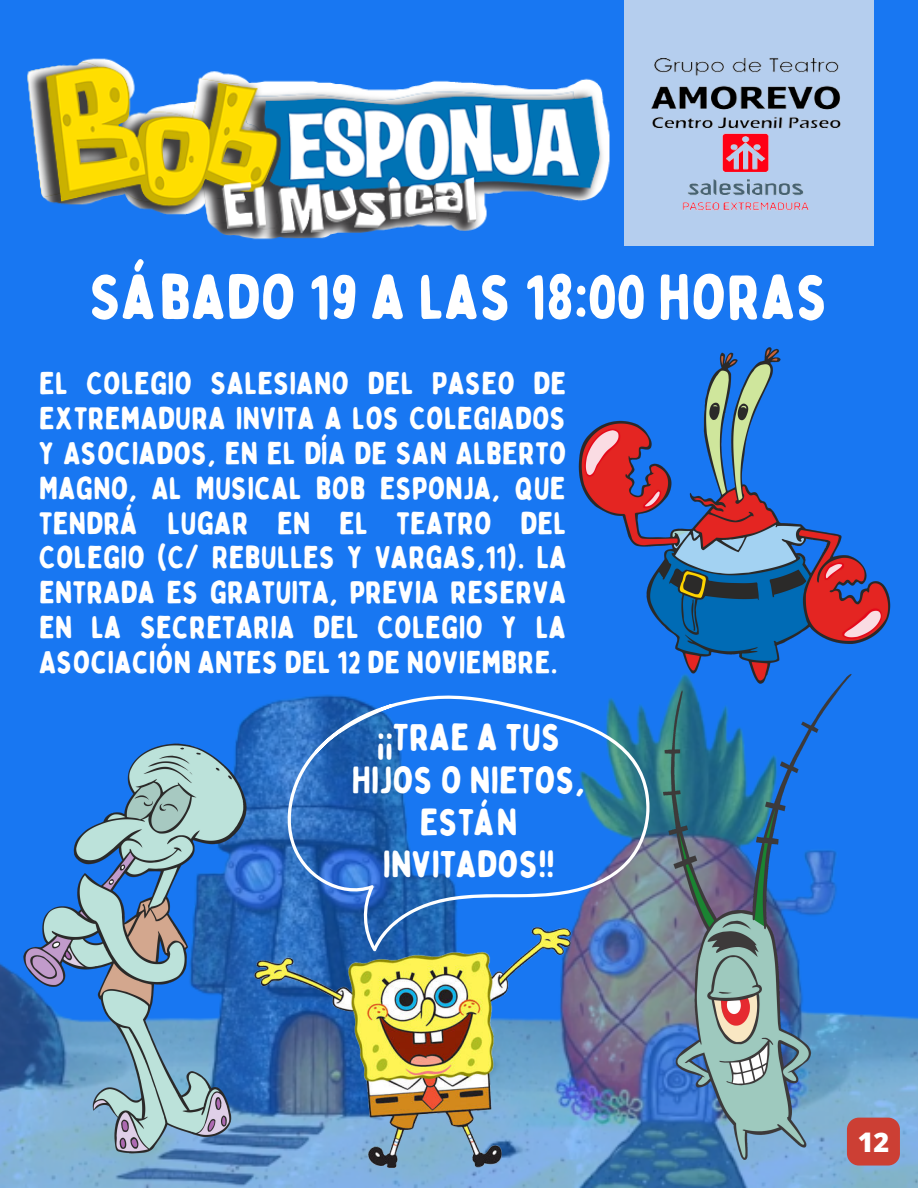
<style>
.page{position:relative;width:918px;height:1188px;background:#1877f2}
.page>*{position:absolute;margin:0;border:0;box-sizing:border-box;transform-origin:0 0}
.t1{font:63px "Bobby Jones Soft";color:#fff}
.t2{font:37.65px/42.2px "Bobby Jones Soft";color:#fff;text-align:center}
.t3{font:31.5px/34.8px "Bobby Jones Soft";color:#fff;text-align:justify}
.t4{font:800 27px "Open Sans";color:#fff}
</style>
<div class="page">
<img style="left:27px;top:58px;width:583px;height:182px">
<div style="left:624px;top:0;width:250px;height:246px;background:#b5ceee"></div>
<img style="left:651px;top:57px;width:190px;height:154px">
<img style="left:0;top:694px;width:918px;height:494px">
<img style="left:657px;top:690px;width:201px;height:477px">
<img style="left:578px;top:347px;width:313px;height:343px">
<img style="left:22px;top:739px;width:226px;height:419px">
<img style="left:251px;top:922px;width:323px;height:245px">
<svg style="left:285px;top:695px;width:367px;height:257px"></svg>
<div style="left:847px;top:1118px;width:53px;height:48px;background:#cc3f34;border-radius:12px"></div>
<h1 class="t1" style="left:89px;top:258px;width:741px">SÁBADO 19 A LAS 18:00 HORAS</h1>
<p class="t3" style="left:39px;top:366px;width:529px">EL COLEGIO SALESIANO DEL PASEO DE EXTREMADURA INVITA A LOS COLEGIADOS Y ASOCIADOS, EN EL DÍA DE SAN ALBERTO MAGNO, AL MUSICAL BOB ESPONJA, QUE TENDRÁ LUGAR EN EL TEATRO DEL COLEGIO (C/ REBULLES Y VARGAS,11). LA ENTRADA ES GRATUITA, PREVIA RESERVA EN LA SECRETARIA DEL COLEGIO Y LA ASOCIACIÓN ANTES DEL 12 DE NOVIEMBRE.</p>
<p class="t2" style="left:352px;top:717px;width:236px">¡¡TRAE A TUS<br>HIJOS O NIETOS,<br>ESTÁN<br>INVITADOS!!</p>
<p class="t4" style="left:858px;top:1123px;width:33px">12</p>
</div>
